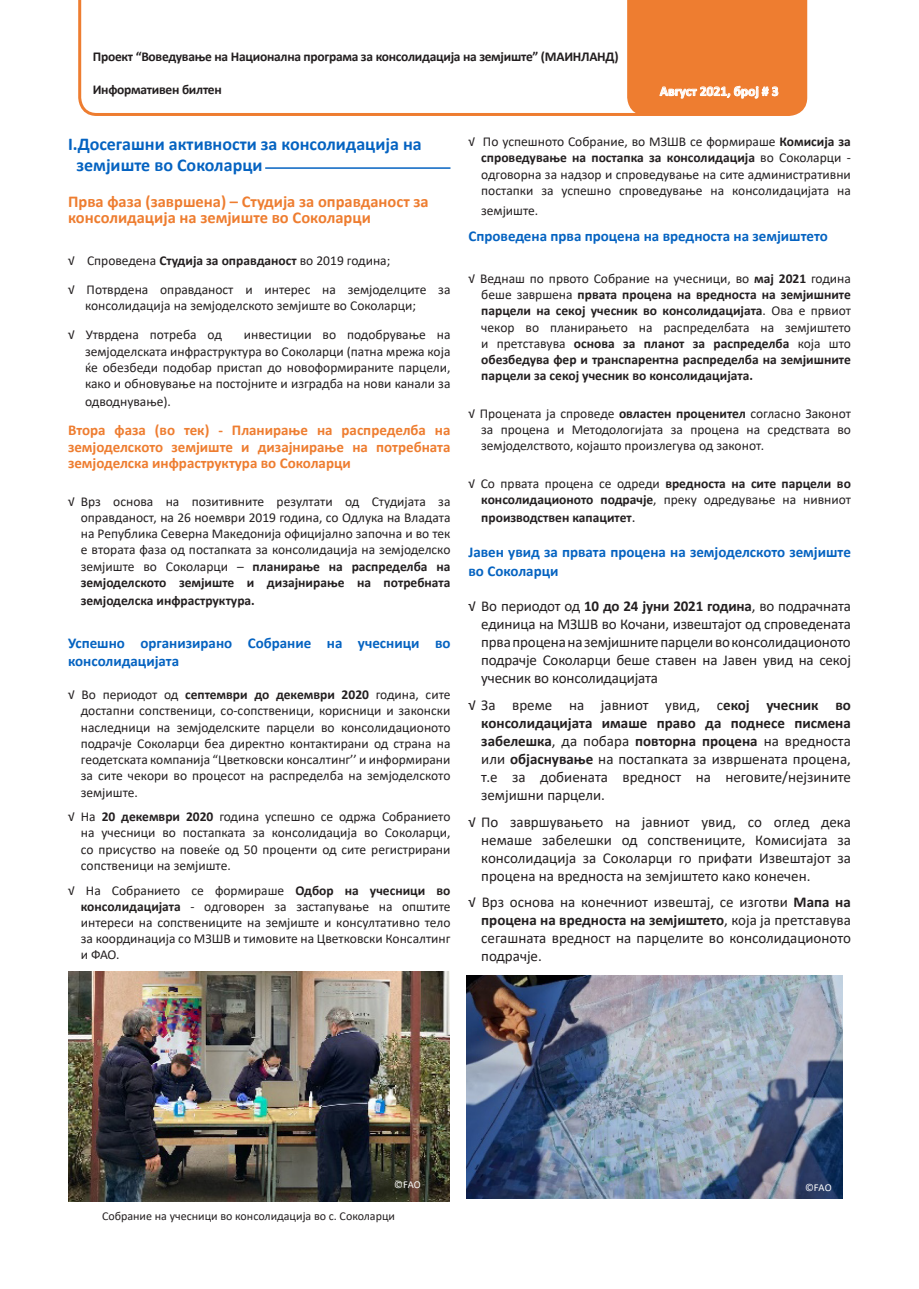
<style>
.page{position:relative;width:919px;height:1289px;background:#fff}
.page>*{position:absolute;margin:0;border:0;box-sizing:border-box;transform-origin:0 0}
.heading_1{font:700 18px/21.6px "Calibri";color:#0563c1}
.t1{font:700 16.5px/16.5px "Calibri";color:#ee7d30}
.t2{font:15px/18px "Calibri";color:#231f20;text-align:justify}
.t3{font:700 15px/18px "Calibri";color:#0563c1}
.t4{font:700 15px/16.5px "Calibri";color:#ee7d30;text-align:justify}
.t5{font:13.5px/16.2px "Calibri";color:#231f20;text-align:justify}
.t6{font:700 13.5px/16.2px "Calibri";letter-spacing:-.015em;color:#231f20;text-align:justify}
.t7{font:700 13.5px "Calibri";color:#fff}
.t8{font:12px "Calibri";color:#231f20}
.t9{font:10.5px "Calibri";color:#fff}
.s1{font-weight:700}
.s2{font-weight:400}
.s3{font-weight:400;font-size:15px}
</style>
<div class="page">
<svg style="left:78px;top:0;width:729px;height:116px"></svg>
<div style="left:627px;top:0;width:178px;height:115px;background:#ee7d30"></div>
<hr style="left:265px;top:167px;width:185px;height:2px;background:#0563c1">
<img style="left:68px;top:971px;width:381px;height:229px">
<img style="left:466px;top:975px;width:376px;height:223px">
<p class="t6" style="left:93px;top:48px;width:527px">Проект “Воведување на Национална програма за консолидација на земјиште” (МАИНЛАНД)</p>
<p class="t6" style="left:93px;top:81px;width:130px">Информативен билтен</p>
<p class="t7" style="left:659px;top:81px;width:120px">Aвгуст 2021, број # 3</p>
<p class="heading_1" style="left:77px;top:133px;width:346px;text-indent:-9px">I.Досегашни активности за консолидација на земјиште во Соколарци</p>
<p class="t1" style="left:68px;top:193px;width:362px">Прва фаза (завршена) – Студија за оправданост за консолидација на земјиште во Соколарци</p>
<p class="t5" style="left:68px;top:252px;width:324px">√ Спроведена <span class="s1">Студија за оправданост</span> во 2019 година;</p>
<p class="t5" style="left:85px;top:281px;width:367px;text-indent:-17px">√ Потврдена оправданост и интерес на земјоделците за консолидација на земјоделското земјиште во Соколарци;</p>
<p class="t5" style="left:68px;top:326px;width:155px">√ Утврдена потреба од</p>
<p class="t5" style="left:481px;top:133px;width:371px;text-indent:-13px">√ По успешното Собрание, во МЗШВ се формираше <span class="s1">Комисија за спроведување на постапка за консолидација</span> во Соколарци - одговорна за надзор и спроведување на сите административни постапки за успешно спроведување на консолидацијата на</p>
<p class="t5" style="left:481px;top:202px;width:59px">земјиште.</p>
<p class="t3" style="left:468px;top:227px;width:361px">Спроведена прва процена на вредноста на земјиштето</p>
<p class="t6" style="left:481px;top:270px;width:371px;text-indent:-13px"><span class="s2">√ Веднаш по првото Собрание на учесници, во</span> мај 2021 <span class="s2">година беше завршена</span> првата процена на вредноста на земјишните парцели на секој учесник во консолидацијата<span class="s2">. Ова е првиот чекор во планирањето на распределбата на земјиштето и претставува</span> основа за планот за распределба <span class="s2">која што </span>обезбедува фер и транспарентна распределба на земјишните парцели за секој учесник во консолидацијата.</p>
<p class="t5" style="left:481px;top:405px;width:371px;text-indent:-13px">√ Процената ја спроведе <span class="s1">овлaстен проценител</span> согласно Законот за процена и Методологијата за процена на средствата во земјоделството, којашто произлегува од законот.</p>
<p class="t5" style="left:468px;top:474px;width:384px;text-align:right">√ Со првата процена се одреди <span class="s1">вредноста на сите парцели во консолидационото подрачје</span>, преку одредување на нивниот</p>
<p class="t6" style="left:481px;top:509px;width:156px">производствен капацитет<span class="s3">.</span></p>
<p class="t3" style="left:468px;top:541px;width:384px;line-height:19.8px">Јавен увид за првата процена на земјоделското земјиште во Соколарци</p>
<p class="t2" style="left:481px;top:597px;width:371px;text-indent:-13px">√ Во периодот од <span class="s1">10 до 24 јуни 2021 година</span>, во подрачната единица на МЗШВ во Кочани, извештајот од спроведената прва процена на земјишните парцели во консолидационото подрачје Соколарци беше ставен на Јавен увид на секој учесник во консолидацијата</p>
<p class="t2" style="left:481px;top:695px;width:371px;text-indent:-13px">√ За време на јавниот увид, с<span class="s1">екој учесник во консолидацијата имаше право да поднесе писмена забелешка</span>, да побара <span class="s1">повторна процена</span> на вредноста или <span class="s1">објаснување</span> на постапката за извршената процена, т.е за добиената вредност на неговите/нејзините земјишни парцели.</p>
<p class="t2" style="left:481px;top:812px;width:371px;text-indent:-13px">√ По завршувањето на јавниот увид, со оглед дека немаше забелешки од сопствениците, Комисијата за консолидација за Соколарци го прифати Извештајот за процена на вредноста на земјиштето како конечен.</p>
<p class="t2" style="left:481px;top:892px;width:371px;text-indent:-13px">√ Врз основа на конечниот извештај, се изготви <span class="s1">Мапа на процена на вредноста на земјиштето</span>, која ја претставува сегашната вредност на парцелите во консолидационото подрачје.</p>
<p class="t5" style="left:85px;top:326px;width:367px;text-indent:159px">инвестиции во подобрување на земјоделската инфраструктура во Соколарци (патна мрежа која ќе обезбеди подобар пристап до новоформираните парцели, како и обновување на постојните и изградба на нови канали за</p>
<p class="t5" style="left:85px;top:393px;width:87px">одводнување).</p>
<p class="t4" style="left:68px;top:422px;width:384px">Втора фаза (во тек) - Планирање на распределба на земјоделското земјиште и дизајнирање на потребната земјоделска инфраструктура во Соколарци</p>
<p class="t5" style="left:81px;top:493px;width:371px;text-indent:-13px">√ Врз основа на позитивните резултати од Студијата за оправданост, на 26 ноември 2019 година, со Одлука на Владата на Република Северна Македонија официјално започна и во тек е втората фаза од постапката за консолидација на земјоделско земјиште во Соколарци – <span class="s1">планирање на распределба на земјоделското земјиште и дизајнирање на потребната</span></p>
<p class="t6" style="left:81px;top:592px;width:175px">земјоделска инфраструктура.</p>
<p class="t3" style="left:68px;top:634px;width:384px">Успешно организирано Собрание на учесници во консолидацијата</p>
<p class="t5" style="left:81px;top:686px;width:371px;text-indent:-13px">√ Во периодот од <span class="s1">септември до декември 2020</span> година, сите достапни сопственици, со-сопственици, корисници и законски наследници на земјоделските парцели во консолидационото подрачје Соколарци беа директно контактирани од страна на геодетската компанија “Цветковски консалтинг’’ и информирани за сите чекори во процесот на распределба на земјоделското земјиште.</p>
<p class="t5" style="left:81px;top:808px;width:371px;text-indent:-13px">√ На <span class="s1">20 декември 2020</span> година успешно се одржа Собранието на учесници во постапката за консолидација во Соколарци, со присуство на повеќе од 50 проценти од сите регистрирани сопственици на земјиште.</p>
<p class="t5" style="left:81px;top:881px;width:371px;text-indent:-13px">√ На Собранието се формираше <span class="s1">Одбор на учесници во консолидацијата</span> - одговорен за застапување на општите интереси на сопствениците на земјиште и консултативно тело за координација со МЗШВ и тимовите на Цветковски Консалтинг и ФАО.</p>
<p class="t9" style="left:394px;top:1176px;width:28px">©FAO</p>
<p class="t9" style="left:805px;top:1179px;width:28px">©FAO</p>
<p class="t8" style="left:102px;top:1207px;width:294px">Собрание на учесници во консолидација во с. Соколарци</p>
</div>
